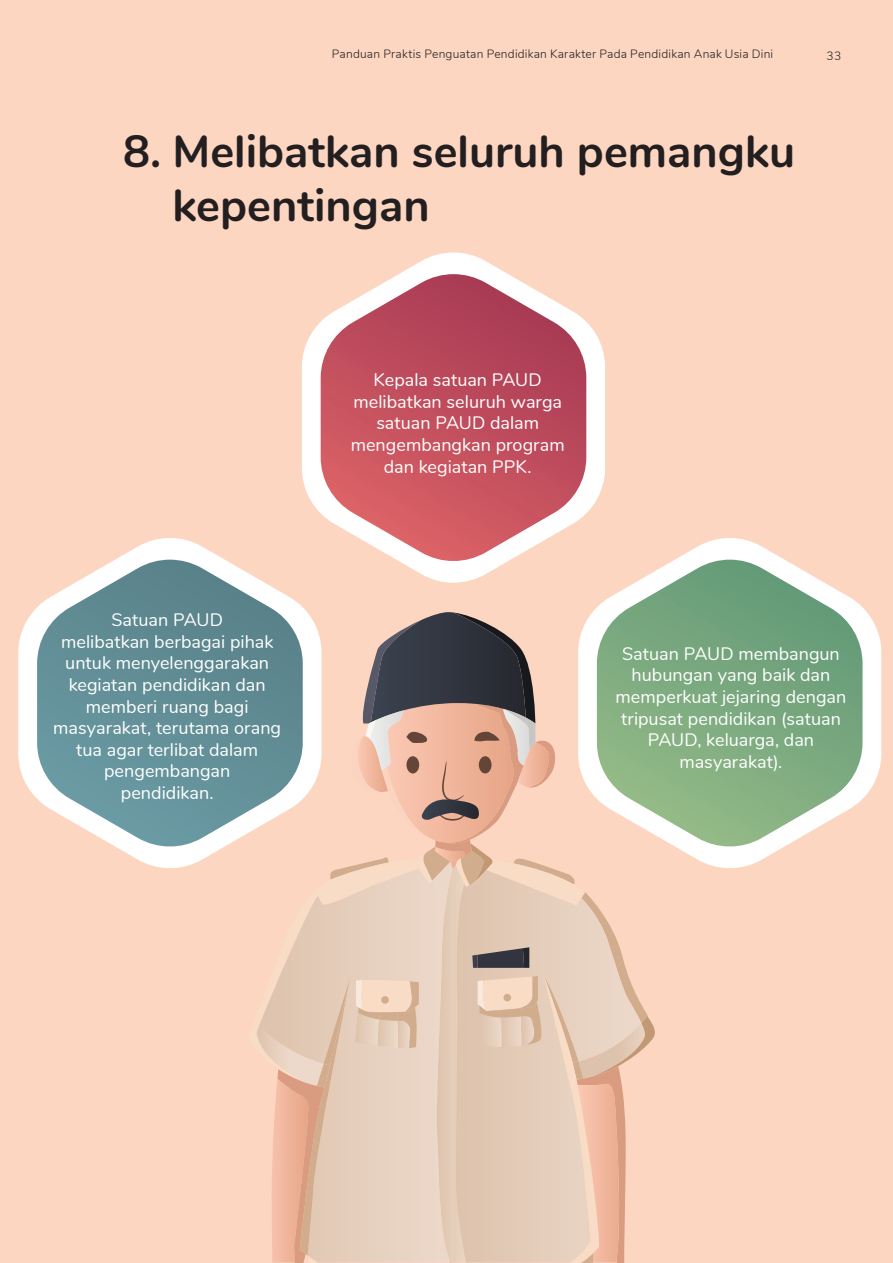
<style>
.page{position:relative;width:893px;height:1263px;background:#fdd6c1}
.page>*{position:absolute;margin:0;border:0;box-sizing:border-box;transform-origin:0 0}
.t1{font:700 45px/54px "Nunito";color:#231f20}
.t2{font:18px/21.6px "Nunito";color:#fff;text-align:center}
.t3{font:300 12px "Nunito";letter-spacing:.015em;color:#231f20}
</style>
<div class="page">
<svg style="left:256px;top:612px;width:399px;height:650px"></svg>
<svg style="left:18px;top:538px;width:304px;height:333px"></svg>
<svg style="left:37px;top:560px;width:266px;height:289px;background:#83a2a7"></svg>
<svg style="left:578px;top:538px;width:303px;height:333px"></svg>
<svg style="left:597px;top:560px;width:265px;height:289px;background:#98b896"></svg>
<svg style="left:302px;top:252px;width:303px;height:334px"></svg>
<svg style="left:321px;top:274px;width:265px;height:290px;background:#ce717b"></svg>
<p class="t3" style="left:332px;top:45px;width:443px">Panduan Praktis Penguatan Pendidikan Karakter Pada Pendidikan Anak Usia Dini</p>
<p class="t3" style="left:827px;top:47px;width:16px">33</p>
<h1 class="t1" style="left:172px;top:122px;width:624px;text-indent:-50px">8. Melibatkan seluruh pemangku kepentingan</h1>
<p class="t2" style="left:53px;top:608px;width:229px">Satuan PAUD<br>melibatkan berbagai pihak untuk menyelenggarakan kegiatan pendidikan dan memberi ruang bagi masyarakat, terutama orang tua agar terlibat dalam pengembangan<br>pendidikan.</p>
<p class="t2" style="left:351px;top:368px;width:216px">Kepala satuan PAUD melibatkan seluruh warga satuan PAUD dalam mengembangkan program dan kegiatan PPK.</p>
<p class="t2" style="left:615px;top:642px;width:232px">Satuan PAUD membangun hubungan yang baik dan memperkuat jejaring dengan tripusat pendidikan (satuan<br>PAUD, keluarga, dan masyarakat).</p>
</div>
